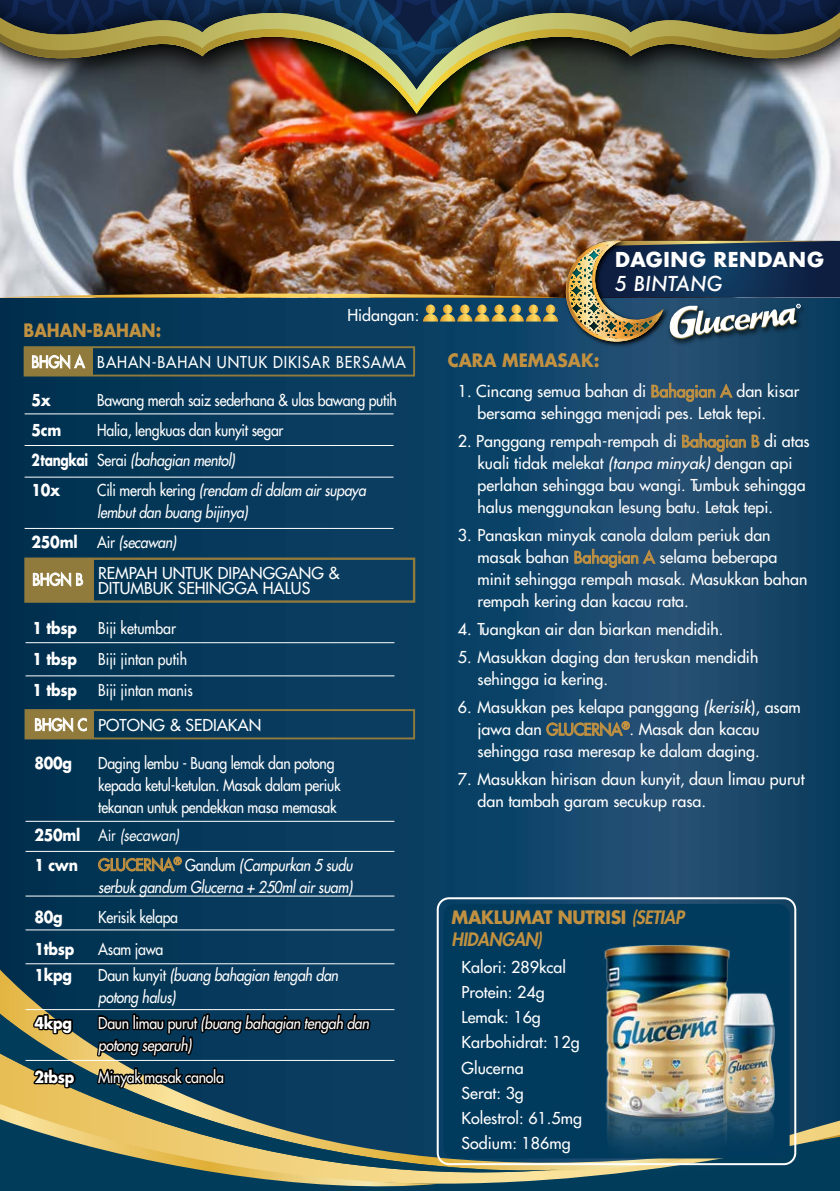
<style>
.page{position:relative;width:840px;height:1191px;background:#fff}
.page>*{position:absolute;margin:0;border:0;box-sizing:border-box;transform-origin:0 0}
.t1{font:700 20px "Futura";color:#fff}
.t2{font:italic 500 20px "Futura";color:#fff}
.t3{font:italic 800 18px/21.6px "Futura Std";letter-spacing:-.02em;color:#c19141;scale:.95 1}
.t4{font:700 18px "Futura Std";color:#c19141;scale:.93 1}
.t5{font:700 18px "Futura Std";color:#c19141;scale:.89 1}
.t6{font:500 16px/22px "Futura Std";color:#fff}
.t7{font:500 16px/30px "Futura Std";letter-spacing:-.02em;color:#fff;scale:.88 1}
.t8{font:italic 500 16px/22px "Futura Std";letter-spacing:-.02em;color:#fff;scale:.88 1}
.t9{font:500 16px "Futura Std";color:#fff;scale:.88 1}
.t10{font:700 16px/30px "Futura Std";letter-spacing:-.02em;color:#fff;scale:.88 1}
.t11{font:500 16px "Futura Std";letter-spacing:.06em;color:#fff;scale:.88 1}
.s1{font-weight:700}
.s2{font-style:italic}
.s3{font-style:normal}
.s4{font-weight:700;font-style:normal}
.s5{font-weight:400}
.s6{font-weight:400;font-style:italic}
.s7{font-style:normal;color:#c19141}
.s8{color:#c19141}
</style>
<div class="page">
<img style="left:0;top:371px;width:839px;height:575px">
<svg style="left:0;top:946px;width:839px;height:37px;background:#0a3b5c"></svg>
<svg style="left:722px;top:983px;width:117px;height:208px;background:#164762"></svg>
<svg style="left:0;top:969px;width:722px;height:222px;background:#14435d"></svg>
<svg style="left:808px;top:1134px;width:31px;height:8px"></svg>
<svg style="left:0;top:982px;width:558px;height:209px;background:#406263"></svg>
<svg style="left:0;top:1013px;width:558px;height:160px;background:#607362"></svg>
<img style="left:0;top:199px;width:839px;height:41px">
<img style="left:0;top:129px;width:839px;height:70px">
<img style="left:0;top:114px;width:839px;height:15px">
<img style="left:0;top:0;width:839px;height:114px">
<img style="left:495px;top:170px;width:242px;height:246px">
<svg style="left:651px;top:382px;width:81px;height:20px;background:#4f6063"></svg>
<svg style="left:681px;top:432px;width:64px;height:20px"></svg>
<svg style="left:751px;top:434px;width:8px;height:14px"></svg>
<svg style="left:574px;top:548px;width:81px;height:20px;background:#4c5f63"></svg>
<svg style="left:545px;top:721px;width:84px;height:16px"></svg>
<div style="left:24px;top:346px;width:391px;height:30px;border:2px solid #917b3c"></div>
<div style="left:25px;top:347px;width:68px;height:28px;background:#917b3c"></div>
<img style="left:0;top:240px;width:839px;height:131px">
<hr style="left:25px;top:413px;width:368px;height:1px;background:#fff">
<hr style="left:25px;top:445px;width:368px;height:1px;background:#fff">
<hr style="left:25px;top:477px;width:368px;height:1px;background:#fff">
<hr style="left:25px;top:528px;width:368px;height:1px;background:#fff">
<div style="left:25px;top:709px;width:390px;height:30px;border:2px solid #917b3c"></div>
<div style="left:26px;top:710px;width:68px;height:28px;background:#917b3c"></div>
<svg style="left:32px;top:1007px;width:42px;height:28px"></svg>
<svg style="left:29px;top:1066px;width:48px;height:23px"></svg>
<svg style="left:95px;top:985px;width:276px;height:105px;background:#0c334b"></svg>
<svg style="left:34px;top:717px;width:53px;height:16px"></svg>
<svg style="left:98px;top:856px;width:83px;height:17px"></svg>
<hr style="left:26px;top:821px;width:368px;height:1px;background:#fff">
<hr style="left:26px;top:851px;width:368px;height:1px;background:#fff">
<hr style="left:26px;top:895px;width:368px;height:1px;background:#fff">
<hr style="left:26px;top:929px;width:368px;height:1px;background:#fff">
<hr style="left:26px;top:963px;width:368px;height:1px;background:#fff">
<hr style="left:26px;top:1009px;width:368px;height:1px;background:#fff">
<hr style="left:26px;top:1060px;width:368px;height:1px;background:#fff">
<div style="left:24px;top:557px;width:391px;height:46px;border:2px solid #917b3c"></div>
<div style="left:26px;top:559px;width:68px;height:42px;background:#917b3c"></div>
<hr style="left:26px;top:642px;width:368px;height:1px;background:#fff">
<hr style="left:26px;top:675px;width:368px;height:1px;background:#fff">
<svg style="left:32px;top:571px;width:52px;height:16px"></svg>
<div style="left:436px;top:897px;width:359px;height:268px;border:2px solid #fff;border-radius:11px"></div>
<div style="left:443px;top:904px;width:346px;height:254px;background:#003a5d;border-radius:11px"></div>
<img style="left:589px;top:945px;width:142px;height:241px">
<img style="left:721px;top:985px;width:58px;height:183px">
<p class="t6" style="left:347px;top:304px;width:73px">Hidangan:</p>
<p class="t5" style="left:24px;top:318px;width:156px">BAHAN-BAHAN:</p>
<p class="t11" style="left:32px;top:352px;width:426px">BHGN A BAHAN-BAHAN UNTUK DIKISAR BERSAMA</p>
<p class="t10" style="left:32px;top:384px;width:24px">5x</p>
<p class="t7" style="left:97px;top:385px;width:342px">Bawang merah saiz sederhana &amp; ulas bawang putih</p>
<p class="t10" style="left:32px;top:414px;width:35px">5cm</p>
<p class="t7" style="left:32px;top:415px;width:287px;text-indent:66px">Halia, lengkuas dan kunyit segar<br><span class="s1">2 tangkai</span> Serai <span class="s2">(bahagian mentol)<br></span><span class="s1">10x</span></p>
<p class="t8" style="left:97px;top:479px;width:306px"><span class="s3">Cili merah kering</span> (rendam di dalam air supaya lembut dan buang bijinya)</p>
<p class="t8" style="left:32px;top:531px;width:166px"><span class="s4">250ml</span> <span class="s3">Air</span> (secawan)</p>
<p class="t9" style="left:32px;top:569px;width:59px">BHGN B</p>
<p class="t6" style="left:98px;top:566px;width:243px;line-height:15.2px">REMPAH UNTUK DIPANGGANG &amp;<br>DITUMBUK SEHINGGA HALUS</p>
<p class="t10" style="left:32px;top:612px;width:52px">1 tbsp</p>
<p class="t9" style="left:98px;top:618px;width:90px">Biji ketumbar</p>
<p class="t10" style="left:32px;top:643px;width:52px">1 tbsp</p>
<p class="t9" style="left:98px;top:649px;width:102px">Biji jintan putih</p>
<p class="t10" style="left:32px;top:675px;width:52px">1 tbsp</p>
<p class="t9" style="left:98px;top:680px;width:109px">Biji jintan manis</p>
<p class="t9" style="left:34px;top:714px;width:259px">BHGN C POTONG &amp; SEDIAKAN</p>
<p class="t10" style="left:34px;top:747px;width:44px">800g</p>
<p class="t7" style="left:98px;top:752px;width:276px;line-height:22px">Daging lembu - Buang lemak dan potong kepada ketul-ketulan. Masak dalam periuk tekanan untuk pendekkan masa memasak</p>
<p class="t10" style="left:34px;top:819px;width:166px">250ml <span class="s5">Air</span> <span class="s6">(secawan)<br></span>1 cwn</p>
<p class="t8" style="left:98px;top:854px;width:290px"><span class="s7">GLUCERNA</span><sup>®</sup> <span class="s3">Gandum</span> (Campurkan 5 sudu serbuk gandum Glucerna + 250ml air suam)</p>
<p class="t10" style="left:34px;top:901px;width:34px">80g</p>
<p class="t7" style="left:98px;top:902px;width:92px">Kerisik kelapa</p>
<p class="t10" style="left:34px;top:933px;width:47px">1tbsp</p>
<p class="t7" style="left:98px;top:934px;width:75px">Asam jawa</p>
<p class="t10" style="left:34px;top:959px;width:44px">1kpg</p>
<p class="t8" style="left:98px;top:964px;width:274px"><span class="s3">Daun kunyit</span> (buang bahagian tengah dan potong halus)</p>
<p class="t10" style="left:34px;top:1007px;width:44px">4kpg</p>
<p class="t8" style="left:98px;top:1012px;width:309px"><span class="s3">Daun limau purut</span> (buang bahagian tengah dan potong separuh)</p>
<p class="t10" style="left:34px;top:1061px;width:47px">2tbsp</p>
<p class="t7" style="left:98px;top:1062px;width:144px">Minyak masak canola</p>
<p class="t1" style="left:614px;top:245px;width:211px">DAGING RENDANG</p>
<p class="t2" style="left:614px;top:270px;width:109px">5 BINTANG</p>
<p class="t4" style="left:447px;top:348px;width:164px">CARA MEMASAK:</p>
<p class="t6" style="left:477px;top:380px;width:323px;text-indent:-20px">1. Cincang semua bahan di <span class="s8">Bahagian A</span> dan kisar bersama sehingga menjadi pes. Letak tepi.</p>
<p class="t6" style="left:477px;top:430px;width:333px;text-indent:-20px">2. Panggang rempah-rempah di <span class="s8">Bahagian B</span> di atas kuali tidak melekat <span class="s2">(tanpa minyak)</span> dengan api perlahan sehingga bau wangi. Tumbuk sehingga halus menggunakan lesung batu. Letak tepi.</p>
<p class="t6" style="left:477px;top:524px;width:331px;text-indent:-20px">3. Panaskan minyak canola dalam periuk dan masak bahan <span class="s8">Bahagian A</span> selama beberapa minit sehingga rempah masak. Masukkan bahan rempah kering dan kacau rata.</p>
<p class="t6" style="left:457px;top:618px;width:267px">4. Tuangkan air dan biarkan mendidih.</p>
<p class="t6" style="left:477px;top:646px;width:282px;text-indent:-20px">5. Masukkan daging dan teruskan mendidih sehingga ia kering.</p>
<p class="t6" style="left:477px;top:696px;width:325px;text-indent:-20px">6. Masukkan pes kelapa panggang <span class="s2">(kerisik</span>), asam jawa dan <span class="s8">GLUCERNA</span><sup>®</sup>. Masak dan kacau sehingga rasa meresap ke dalam daging.</p>
<p class="t6" style="left:477px;top:768px;width:328px;text-indent:-20px">7. Masukkan hirisan daun kunyit, daun limau purut dan tambah garam secukup rasa.</p>
<p class="t3" style="left:451px;top:907px;width:246px"><span class="s4">MAKLUMAT NUTRISI</span> (SETIAP<br>HIDANGAN)</p>
<p class="t6" style="left:461px;top:954px;width:122px;line-height:25.2px">Kalori: 289kcal<br>Protein: 24g<br>Lemak: 16g<br>Karbohidrat: 12g<br>Glucerna<br>Serat: 3g<br>Kolestrol: 61.5mg<br>Sodium: 186mg</p>
</div>
